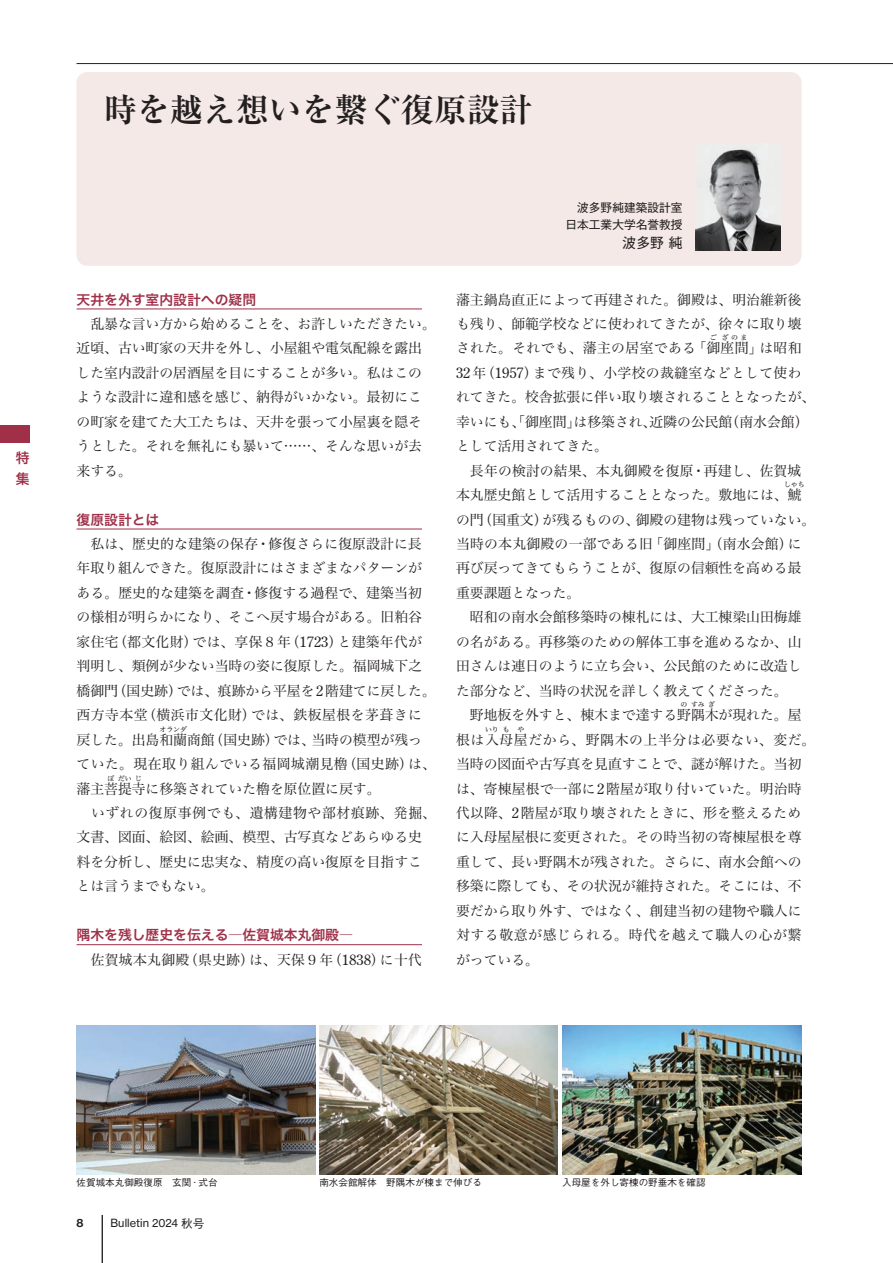
<style>
.page{position:relative;width:893px;height:1263px;background:#fff}
.page>*{position:absolute;margin:0;border:0;box-sizing:border-box;transform-origin:0 0}
.t1{font:700 33px "Ryumin Pro";color:#231f20}
.t2{font:13.8px/24.5px "Hira Min Pro W3";color:#231f20}
.t3{font:13.8px "Hira Kaku Pro W6";color:#9f3048}
.t4{font:13.8px "Hira Min Pro W3";letter-spacing:.025em;color:#231f20}
.t5{font:13.8px "Hira Min Pro W3";letter-spacing:.05em;color:#231f20}
.t6{font:13.8px "Gothic MB101 Pro";color:#231f20}
.t7{font:500 13.8px/21px "UD Shin M Go Pro";color:#9f3048}
.t8{font:11.7px/17px "Gothic MB101 Pro";color:#231f20;text-align:right}
.t9{font:11.7px "N Haas Grotesk DS Pro 65 Md";color:#231f20}
.t10{font:11.1px "N Haas Grotesk TX Pro 55 Rg";letter-spacing:.005em;color:#231f20}
.t11{font:500 9.6px "Gothic BBB Pro";color:#231f20}
.t12{font:6.9px "Hira Min Pro W3";color:#231f20}
.s1{font-family:"Century Old Style Std";font-size:14.55px}
.s2{font-family:"Gothic BBB Pro";font-weight:500;font-size:11.7px}
</style>
<div class="page">
<div style="left:0;top:425px;width:30px;height:17px;background:#9f3048"></div>
<hr style="left:102px;top:1215px;width:1px;height:48px;background:#231f20">
<hr style="left:77px;top:63px;width:816px;height:1px;background:#231f20">
<div style="left:77px;top:72px;width:724px;height:194px;background:#f4e9e6;border-radius:11px"></div>
<hr style="left:77px;top:309px;width:345px;height:1px;background:#9f3048">
<hr style="left:77px;top:529px;width:345px;height:1px;background:#9f3048">
<hr style="left:77px;top:944px;width:345px;height:1px;background:#9f3048">
<img style="left:695px;top:148px;width:85px;height:102px">
<img style="left:77px;top:1025px;width:238px;height:149px">
<img style="left:319px;top:1025px;width:239px;height:149px">
<img style="left:562px;top:1025px;width:239px;height:149px">
<p class="t7" style="left:16px;top:446px;width:15px">特集</p>
<h1 class="t1" style="left:104px;top:84px;width:430px">時を越え想いを繋ぐ復原設計</h1>
<p class="t8" style="left:566px;top:197px;width:118px">波多野純建築設計室日本工業大学名誉教授</p>
<p class="t6" style="left:623px;top:231px;width:61px">波多野 純</p>
<p class="t3" style="left:77px;top:287px;width:181px">天井を外す室内設計への疑問</p>
<p class="t2" style="left:77px;top:310px;width:361px">　乱暴な言い方から始めることを、お許しいただきたい。近頃、古い町家の天井を外し、小屋組や電気配線を露出した室内設計の居酒屋を目にすることが多い。私はこのような設計に違和感を感じ、納得がいかない。最初にこの町家を建てた大工たちは、天井を張って小屋裏を隠そうとした。それを無礼にも暴いて……、そんな思いが去来する。</p>
<p class="t3" style="left:77px;top:507px;width:84px">復原設計とは</p>
<p class="t2" style="left:77px;top:530px;width:361px">　私は、歴史的な建築の保存･修復さらに復原設計に長年取り組んできた。復原設計にはさまざまなパターンがある。歴史的な建築を調査･修復する過程で、建築当初の様相が明らかになり、そこへ戻す場合がある。旧粕谷家住宅（都文化財）では、享保８年（<span class="s1">1723</span>）と建築年代が判明し、類例が少ない当時の姿に復原した。福岡城下之橋御門（国史跡）では、痕跡から平屋を<span class="s1">2</span>階建てに戻した。西方寺本堂（横浜市文化財）では、鉄板屋根を茅葺きに戻した。出島和蘭商館（国史跡）では、当時の模型が残っ</p>
<p class="t12" style="left:159px;top:723px;width:29px">オランダ</p>
<p class="t2" style="left:77px;top:750px;width:361px">ていた。現在取り組んでいる福岡城潮見櫓（国史跡）は、藩主菩提寺に移築されていた櫓を原位置に戻す。</p>
<p class="t12" style="left:108px;top:772px;width:8px">ぼ</p>
<p class="t12" style="left:118px;top:772px;width:15px">だい</p>
<p class="t12" style="left:135px;top:772px;width:8px">じ</p>
<p class="t2" style="left:77px;top:799px;width:361px">　いずれの復原事例でも、遺構建物や部材痕跡、発掘、文書、図面、絵図、絵画、模型、古写真などあらゆる史料を分析し、歴史に忠実な、精度の高い復原を目指すことは言うまでもない。</p>
<p class="t3" style="left:77px;top:922px;width:278px">隅木を残し歴史を伝える―佐賀城本丸御殿―</p>
<p class="t4" style="left:77px;top:948px;width:347px">　佐賀城本丸御殿（県史跡）は、天保９年（<span class="s1">1838</span>）に十代</p>
<p class="t2" style="left:456px;top:286px;width:347px;text-align:justify">藩主鍋島直正によって再建された。御殿は、明治維新後も残り、師範学校などに使われてきたが、徐々に取り壊された。それでも、藩主の居室である「御座間」は昭和</p>
<p class="t12" style="left:710px;top:332px;width:8px">ご</p>
<p class="t12" style="left:722px;top:332px;width:27px">ざのま</p>
<p class="t2" style="left:456px;top:359px;width:361px"><span class="s1">32</span>年（<span class="s1">1957</span>）まで残り、小学校の裁縫室などとして使われてきた。校舎拡張に伴い取り壊されることとなったが、幸いにも、「御座間」は移築され、近隣の公民館（南水会館）として活用されてきた。<br>　長年の検討の結果、本丸御殿を復原･再建し、佐賀城本丸歴史館として活用することとなった。敷地には、鯱</p>
<p class="t12" style="left:784px;top:479px;width:22px">しゃち</p>
<p class="t2" style="left:456px;top:506px;width:361px">の門（国重文）が残るものの、御殿の建物は残っていない。当時の本丸御殿の一部である旧「御座間」（南水会館）に再び戻ってきてもらうことが、復原の信頼性を高める最重要課題となった。<br>　昭和の南水会館移築時の棟札には、大工棟梁山田梅雄の名がある。再移築のための解体工事を進めるなか、山田さんは連日のように立ち会い、公民館のために改造した部分など、当時の状況を詳しく教えてくださった。<br>　野地板を外すと、棟木まで達する野隅木が現れた。屋</p>
<p class="t12" style="left:681px;top:699px;width:8px">の</p>
<p class="t12" style="left:691px;top:699px;width:15px">すみ</p>
<p class="t12" style="left:708px;top:699px;width:8px">ぎ</p>
<p class="t5" style="left:456px;top:728px;width:361px">根は入母屋だから、野隅木の上半分は必要ない、変だ。</p>
<p class="t12" style="left:485px;top:723px;width:15px">いり</p>
<p class="t12" style="left:503px;top:723px;width:8px">も</p>
<p class="t12" style="left:517px;top:723px;width:8px">や</p>
<p class="t2" style="left:456px;top:750px;width:347px;text-align:justify">当時の図面や古写真を見直すことで､謎が解けた。当初は､寄棟屋根で一部に<span class="s1">2</span>階屋が取り付いていた。明治時代以降、<span class="s1">2</span>階屋が取り壊されたときに、形を整えるために入母屋屋根に変更された。その時当初の寄棟屋根を尊重して、長い野隅木が残された。さらに、南水会館への移築に際しても、その状況が維持された。そこには、不要だから取り外す､ではなく、創建当初の建物や職人に対する敬意が感じられる。時代を越えて職人の心が繋がっている。</p>
<p class="t11" style="left:77px;top:1174px;width:143px">佐賀城本丸御殿復原　玄関･式台</p>
<p class="t11" style="left:319px;top:1174px;width:164px">南水会館解体　野隅木が棟まで伸びる</p>
<p class="t11" style="left:562px;top:1174px;width:145px">入母屋を外し寄棟の野垂木を確認</p>
<p class="t9" style="left:77px;top:1216px;width:8px">8</p>
<p class="t10" style="left:111px;top:1216px;width:95px">Bulletin 2024 <span class="s2">秋号</span></p>
</div>
